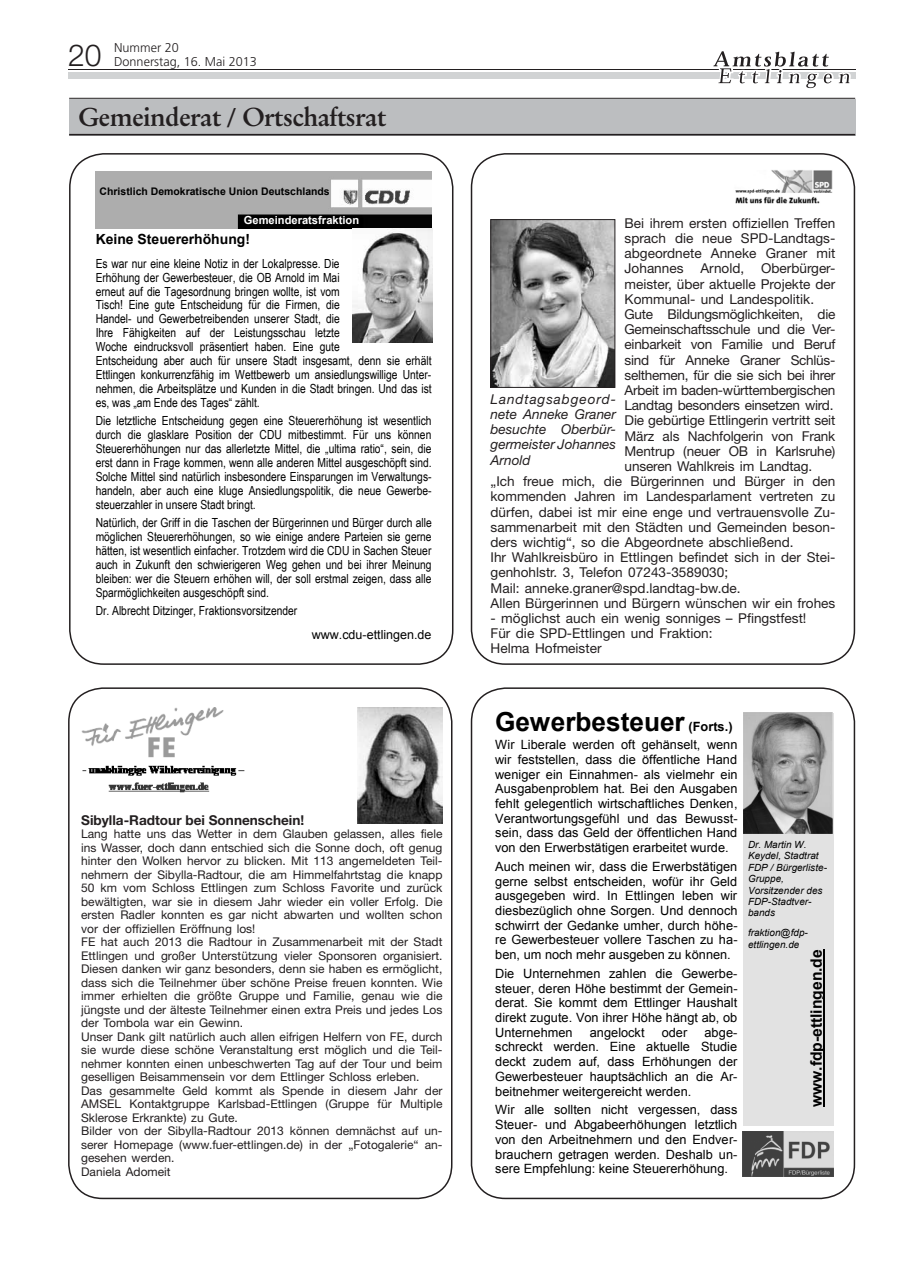
<style>
.page{position:relative;width:902px;height:1280px;background:#fff}
.page>*{position:absolute;margin:0;border:0;box-sizing:border-box;transform-origin:0 0}
.t1{font:300 30.3px "Helvetica Neue";color:#231f20}
.t2{font:700 26.25px "Arial";color:#000}
.t3{font:700 25.65px "Garamond Stempel BQ";color:#231f20}
.t4{font:700 15.6px "Arial";color:#000}
.t5{font:700 13.95px "Arial";color:#000}
.t6{font:13.65px/15.1px "Helvetica Neue";color:#231f20}
.t7{font:13.65px "Helvetica Neue";letter-spacing:-.02em;color:#231f20}
.t8{font:italic 13.65px/15.1px "Helvetica Neue";color:#231f20;text-align:justify}
.t9{font:700 13.65px "Helvetica Neue";color:#231f20}
.t10{font:12.75px/14.7px "Arial";letter-spacing:.005em;color:#000;text-align:justify}
.t11{font:300 12.75px/14.7px "Frutiger";color:#231f20}
.t12{font:12.6px/14px "Arial Narrow";color:#000;text-align:justify}
.t13{font:12.6px "Arial";color:#000}
.t14{font:12px/13.5px "Helvetica Neue";color:#231f20}
.t15{font:700 11.1px "Arial";color:#fff}
.t16{font:700 10.5px "Arial";color:#000}
.t17{font:italic 9.9px/11.4px "Arial";color:#000}
.s1{font-size:12.75px}
</style>
<div class="page">
<hr style="left:68px;top:69px;width:787px;height:1px;background:#231f20">
<div style="left:68px;top:73px;width:787px;height:6px;background:#d1d3d4"></div>
<svg style="left:713px;top:51px;width:140px;height:85px"></svg>
<hr style="left:69px;top:98px;width:786px;height:1px;background:#231f20">
<div style="left:69px;top:99px;width:786px;height:36px;background:#bcbec0"></div>
<hr style="left:69px;top:134px;width:786px;height:1px;background:#231f20">
<div style="left:69px;top:153px;width:384px;height:512px;border:2px solid #231f20;border-radius:34px"></div>
<div style="left:470px;top:153px;width:385px;height:512px;border:2px solid #231f20;border-radius:34px"></div>
<div style="left:68px;top:687px;width:384px;height:512px;border:2px solid #231f20;border-radius:34px"></div>
<div style="left:470px;top:687px;width:385px;height:512px;border:2px solid #231f20;border-radius:34px"></div>
<div style="left:743px;top:713px;width:90px;height:413px;background:#e2e2e2"></div>
<hr style="left:823px;top:949px;width:1px;height:158px;background:#000">
<img style="left:742px;top:1131px;width:91px;height:46px">
<img style="left:743px;top:713px;width:89px;height:120px">
<img style="left:96px;top:172px;width:335px;height:56px">
<img style="left:353px;top:228px;width:79px;height:115px">
<img style="left:735px;top:170px;width:98px;height:34px">
<img style="left:492px;top:221px;width:121px;height:165px">
<div style="left:490px;top:219px;width:125px;height:169px;border:1px solid #231f20"></div>
<img style="left:81px;top:707px;width:164px;height:86px">
<img style="left:357px;top:707px;width:85px;height:117px">
<h1 class="t1" style="left:68px;top:37px;width:35px">20</h1>
<p class="t11" style="left:114px;top:40px;width:144px">Nummer 20<br>Donnerstag, 16. Mai 2013</p>
<h3 class="t3" style="left:79px;top:102px;width:308px">Gemeinderat / Ortschaftsrat</h3>
<p class="t16" style="left:100px;top:184px;width:231px">Christlich Demokratische Union Deutschlands</p>
<p class="t5" style="left:96px;top:230px;width:156px">Keine Steuererhöhung!</p>
<p class="t12" style="left:96px;top:256px;width:337px;text-align:left">Es war nur eine kleine Notiz in der Lokalpresse. Die<br>Erhöhung der Gewerbesteuer, die OB Arnold im Mai<br>erneut auf die Tagesordnung bringen wollte, ist vom<br>Tisch! Eine gute Entscheidung für die Firmen, die<br>Handel- und Gewerbetreibenden unserer Stadt, die<br>Ihre Fähigkeiten auf der Leistungsschau letzte<br>Woche eindrucksvoll präsentiert haben. Eine gute<br>Entscheidung aber auch für unsere Stadt insgesamt, denn sie erhält Ettlingen konkurrenzfähig im Wettbewerb um ansiedlungswillige Unter&shy;nehmen, die Arbeitsplätze und Kunden in die Stadt bringen. Und das ist es, was „am Ende des Tages“ zählt.</p>
<p class="t12" style="left:96px;top:413px;width:337px">Die letztliche Entscheidung gegen eine Steuererhöhung ist wesentlich durch die glasklare Position der CDU mitbestimmt. Für uns können Steuererhöhungen nur das allerletzte Mittel, die „ultima ratio“, sein, die erst dann in Frage kommen, wenn alle anderen Mittel ausgeschöpft sind.<br>Solche Mittel sind natürlich insbesondere Einsparungen im Verwaltungs&shy;handeln, aber auch eine kluge Ansiedlungspolitik, die neue Gewerbe&shy;steuerzahler in unsere Stadt bringt.</p>
<p class="t12" style="left:96px;top:515px;width:337px">Natürlich, der Griff in die Taschen der Bürgerinnen und Bürger durch alle möglichen Steuererhöhungen, so wie einige andere Parteien sie gerne hätten, ist wesentlich einfacher. Trotzdem wird die CDU in Sachen Steuer auch in Zukunft den schwierigeren Weg gehen und bei ihrer Meinung bleiben: wer die Steuern erhöhen will, der soll erstmal zeigen, dass alle Sparmöglichkeiten ausgeschöpft sind.</p>
<p class="t12" style="left:96px;top:603px;width:203px">Dr. Albrecht Ditzinger, Fraktionsvorsitzender</p>
<p class="t15" style="left:244px;top:212px;width:117px">Gemeinderatsfraktion</p>
<p class="t13" style="left:312px;top:626px;width:121px">www.cdu-ettlingen.de</p>
<p class="t9" style="left:81px;top:812px;width:224px">Sibylla-Radtour bei Sonnenschein!</p>
<p class="t14" style="left:81px;top:827px;width:363px">Lang hatte uns das Wetter in dem Glauben gelassen, alles fiele ins Wasser, doch dann entschied sich die Sonne doch, oft genug hinter den Wolken hervor zu blicken. Mit 113 angemeldeten Teil&shy;nehmern der Sibylla-Radtour, die am Himmelfahrtstag die knapp 50 km vom Schloss Ettlingen zum Schloss Favorite und zurück bewältigten, war sie in diesem Jahr wieder ein voller Erfolg. Die ersten Radler konnten es gar nicht abwarten und wollten schon vor der offiziellen Eröffnung los!<br>FE hat auch 2013 die Radtour in Zusammenarbeit mit der Stadt Ettlingen und großer Unterstützung vieler Sponsoren organisiert.<br>Diesen danken wir ganz besonders, denn sie haben es ermöglicht, dass sich die Teilnehmer über schöne Preise freuen konnten. Wie immer erhielten die größte Gruppe und Familie, genau wie die jüngste und der älteste Teilnehmer einen extra Preis und jedes Los der Tombola war ein Gewinn.<br>Unser Dank gilt natürlich auch allen eifrigen Helfern von FE, durch sie wurde diese schöne Veranstaltung erst möglich und die Teil&shy;nehmer konnten einen unbeschwerten Tag auf der Tour und beim geselligen Beisammensein vor dem Ettlinger Schloss erleben.<br>Das gesammelte Geld kommt als Spende in diesem Jahr der AMSEL Kontaktgruppe Karlsbad-Ettlingen (Gruppe für Multiple Sklerose Erkrankte) zu Gute.<br>Bilder von der Sibylla-Radtour 2013 können demnächst auf un&shy;serer Homepage (www.fuer-ettlingen.de) in der „Fotogalerie“ an&shy;gesehen werden.<br>Daniela Adomeit</p>
<p class="t6" style="left:624px;top:215px;width:212px">Bei ihrem ersten offiziellen Treffen</p>
<p class="t6" style="left:624px;top:230px;width:212px">sprach die neue SPD-Landtags-</p>
<p class="t6" style="left:624px;top:246px;width:212px">abgeordnete Anneke Graner mit</p>
<p class="t6" style="left:624px;top:261px;width:212px">Johannes Arnold, Oberbürger-</p>
<p class="t6" style="left:624px;top:276px;width:212px">meister, über aktuelle Projekte der</p>
<p class="t6" style="left:624px;top:291px;width:191px">Kommunal- und Landespolitik.</p>
<p class="t7" style="left:624px;top:306px;width:212px">Gute Bildungsmöglichkeiten, die</p>
<p class="t7" style="left:624px;top:321px;width:212px">Gemeinschaftsschule und die Ver-</p>
<p class="t7" style="left:624px;top:336px;width:212px">einbarkeit von Familie und Beruf</p>
<p class="t7" style="left:624px;top:352px;width:212px">sind für Anneke Graner Schlüs-</p>
<p class="t7" style="left:624px;top:367px;width:212px">selthemen, für die sie sich bei ihrer</p>
<p class="t7" style="left:624px;top:382px;width:212px">Arbeit im baden-württembergischen</p>
<p class="t7" style="left:624px;top:397px;width:210px">Landtag besonders einsetzen wird.</p>
<p class="t6" style="left:624px;top:413px;width:212px">Die gebürtige Ettlingerin vertritt seit</p>
<p class="t6" style="left:624px;top:428px;width:212px">März als Nachfolgerin von Frank</p>
<p class="t6" style="left:624px;top:443px;width:212px">Mentrup (neuer OB in Karlsruhe)</p>
<p class="t6" style="left:624px;top:458px;width:189px">unseren Wahlkreis im Landtag.</p>
<p class="t6" style="left:490px;top:473px;width:346px">„Ich freue mich, die Bürgerinnen und Bürger in den</p>
<p class="t6" style="left:490px;top:489px;width:346px">kommenden Jahren im Landesparlament vertreten zu</p>
<p class="t6" style="left:490px;top:504px;width:346px">dürfen, dabei ist mir eine enge und vertrauensvolle Zu-</p>
<p class="t6" style="left:490px;top:519px;width:346px">sammenarbeit mit den Städten und Gemeinden beson-</p>
<p class="t6" style="left:490px;top:534px;width:304px">ders wichtig“, so die Abgeordnete abschließend.</p>
<p class="t6" style="left:490px;top:549px;width:346px">Ihr Wahlkreisbüro in Ettlingen befindet sich in der Stei-</p>
<p class="t6" style="left:490px;top:565px;width:239px">genhohlstr. 3, Telefon 07243-3589030;</p>
<p class="t6" style="left:490px;top:580px;width:251px">Mail: anneke.graner@spd.landtag-bw.de.</p>
<p class="t6" style="left:490px;top:595px;width:346px">Allen Bürgerinnen und Bürgern wünschen wir ein frohes</p>
<p class="t6" style="left:490px;top:610px;width:317px">- möglichst auch ein wenig sonniges – Pfingstfest!<br>Für die SPD-Ettlingen und Fraktion:<br>Helma Hofmeister</p>
<p class="t8" style="left:490px;top:391px;width:127px">Landtagsabgeord&shy;nete Anneke Graner besuchte Oberbür&shy;germeister Johannes Arnold</p>
<h2 class="t2" style="left:495px;top:704px;width:239px">Gewerbesteuer <span class="s1">(Forts.)</span></h2>
<p class="t10" style="left:495px;top:737px;width:244px">Wir Liberale werden oft gehänselt, wenn wir feststellen, dass die öffentliche Hand weniger ein Einnahmen- als vielmehr ein Ausgabenproblem hat. Bei den Ausgaben fehlt gelegentlich wirtschaftliches Denken, Verantwortungsgefühl und das Bewusst&shy;sein, dass das Geld der öffentlichen Hand von den Erwerbstätigen erarbeitet wurde.</p>
<p class="t10" style="left:495px;top:859px;width:244px">Auch meinen wir, dass die Erwerbstätigen gerne selbst entscheiden, wofür ihr Geld ausgegeben wird. In Ettlingen leben wir diesbezüglich ohne Sorgen. Und dennoch schwirrt der Gedanke umher, durch höhe&shy;re Gewerbesteuer vollere Taschen zu ha&shy;ben, um noch mehr ausgeben zu können.</p>
<p class="t10" style="left:495px;top:966px;width:244px">Die Unternehmen zahlen die Gewerbe&shy;steuer, deren Höhe bestimmt der Gemein&shy;derat. Sie kommt dem Ettlinger Haushalt direkt zugute. Von ihrer Höhe hängt ab, ob Unternehmen</p>
<p class="t10" style="left:495px;top:1025px;width:244px;text-indent:209px">abge&shy;schreckt werden. Eine aktuelle Studie deckt zudem auf, dass Erhöhungen der Gewerbesteuer hauptsächlich an die Ar&shy;beitnehmer weitergereicht werden.</p>
<p class="t10" style="left:495px;top:1103px;width:244px">Wir alle sollten nicht vergessen, dass Steuer- und Abgabeerhöhungen letztlich von den Arbeitnehmern und den Endver&shy;brauchern getragen werden. Deshalb un&shy;sere Empfehlung: keine Steuererhöhung.</p>
<p class="t10" style="left:590px;top:1025px;width:56px">angelockt</p>
<p class="t10" style="left:661px;top:1025px;width:27px">oder</p>
<p class="t17" style="left:748px;top:839px;width:80px">Dr. Martin W.<br>Keydel, Stadtrat<br>FDP / Bürgerliste-<br>Gruppe,<br>Vorsitzender des<br>FDP-Stadtver&shy;bands</p>
<p class="t17" style="left:748px;top:927px;width:61px">fraktion@fdp&shy;ettlingen.de</p>
<p class="t4" style="left:805px;top:1107px;width:159px;rotate:-90deg">www.fdp-ettlingen.de</p>
</div>
